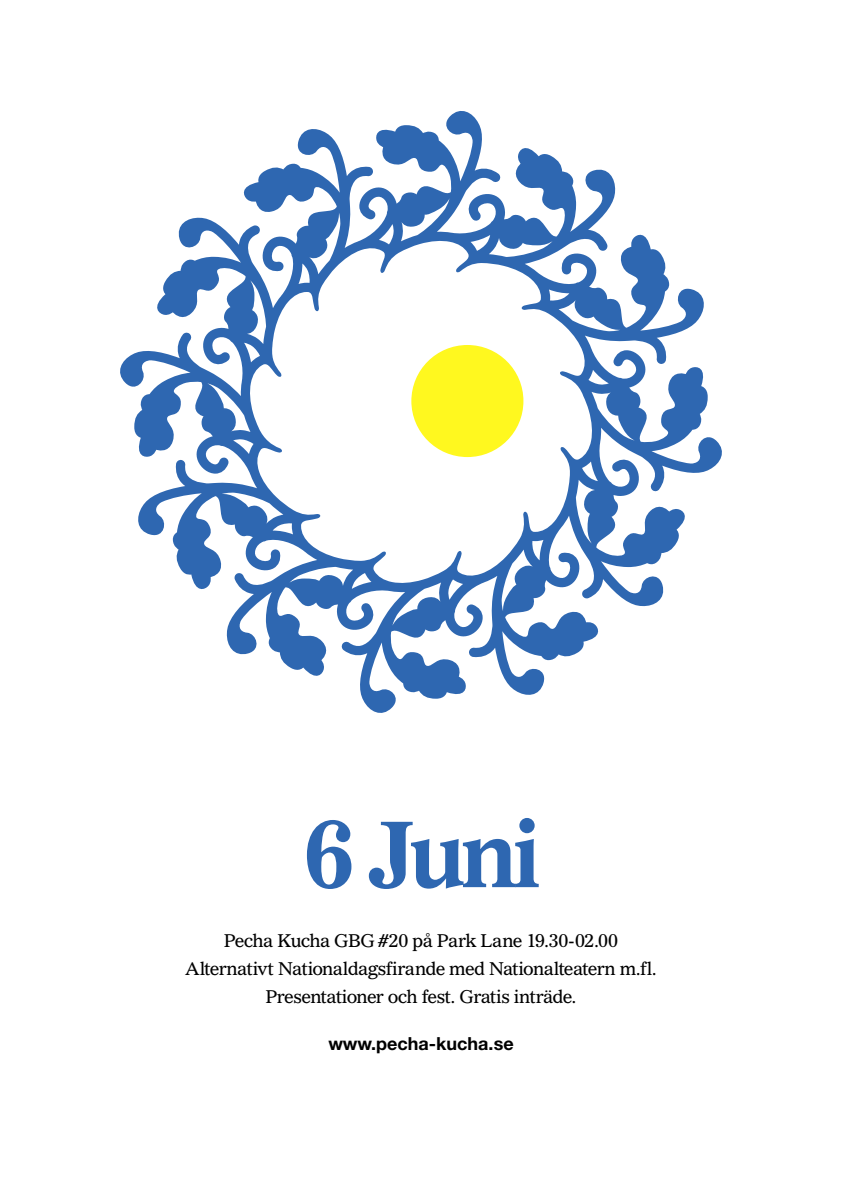
<style>
.page{position:relative;width:842px;height:1191px;background:#fff}
.page>*{position:absolute;margin:0;border:0;box-sizing:border-box;transform-origin:0 0}
.t1{font:700 92px "Gazette LH";color:#2e67b1}
.t2{font:18px/28px "Gazette LH";letter-spacing:-.04em;color:#000;text-align:center}
.t3{font:700 18px "Helvetica Neue LT Std";color:#000}
</style>
<div class="page">
<svg style="left:120px;top:111px;width:602px;height:602px"></svg>
<div style="left:411px;top:345px;width:112px;height:112px;background:#fff81f;border-radius:50%"></div>
<h1 class="t1" style="left:303px;top:796px;width:240px">6 Juni</h1>
<p class="t2" style="left:185px;top:926px;width:473px">Pecha Kucha GBG #20 på Park Lane 19.30-02.00<br>Alternativt Nationaldagsfirande med Nationalteatern m.fl.<br>Presentationer och fest. Gratis inträde.</p>
<p class="t3" style="left:328px;top:1032px;width:187px">www.pecha-kucha.se</p>
</div>
